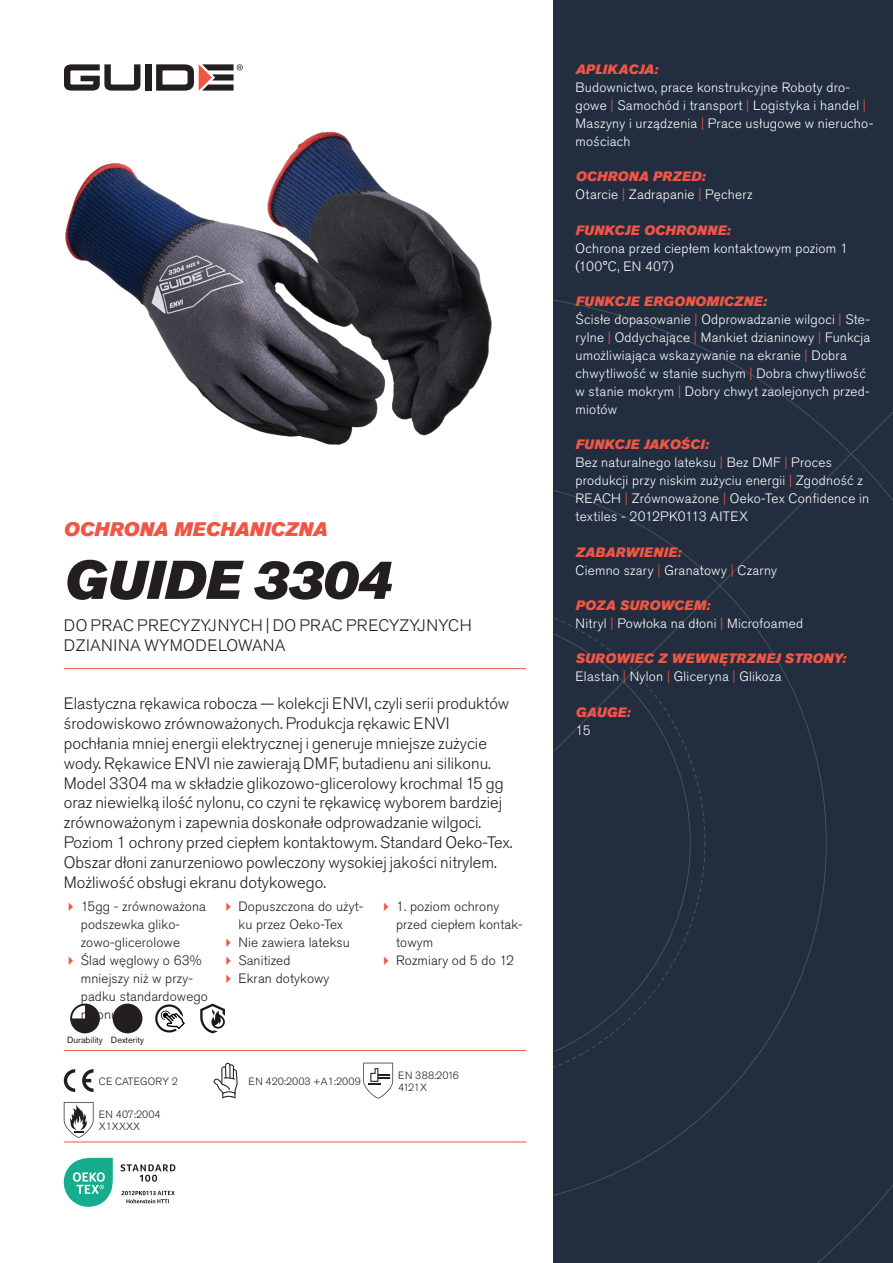
<style>
.page{position:relative;width:893px;height:1263px;background:#fff}
.page>*{position:absolute;margin:0;border:0;box-sizing:border-box;transform-origin:0 0}
.Rubrik{font:italic 54px "Akzidenz Grotesk Pro Super";color:#231f20}
.Överrubrik{font:italic 19.5px "Akzidenz Grotesk Pro Super";letter-spacing:.005em;color:#f05545}
.Ingress{font:300 16.5px/19.8px "Akzidenz Grotesk Pro";color:#231f20}
.Product_-_AltSegment{font:300 16.5px/19.8px "Akzidenz Grotesk Pro";letter-spacing:.01em;color:#231f20}
.Produkt_-_Brödtext{font:300 13.5px/18px "Akzidenz Grotesk Pro";letter-spacing:.02em;color:#fff}
.t1{font:300 13.5px/18px "Akzidenz Grotesk Pro";letter-spacing:.01em;color:#231f20}
.Produkt_-_Namn{font:italic 13.5px "Akzidenz Grotesk Pro Super";letter-spacing:.015em;color:#f05545}
.t2{font:300 10.5px "Akzidenz Grotesk Pro";color:#231f20}
.Produkt_-_Egenskaper{font:9px "Akzidenz Grotesk Pro";color:#231f20}
.s1{color:#f05545}
</style>
<div class="page">
<div style="left:145px;top:64px;width:7px;height:27px;background:#231f20"></div>
<svg style="left:156px;top:64px;width:87px;height:27px"></svg>
<svg style="left:64px;top:64px;width:76px;height:27px"></svg>
<div style="left:553px;top:0;width:340px;height:1263px;background:#222d3f"></div>
<svg style="left:553px;top:300px;width:340px;height:963px"></svg>
<hr style="left:64px;top:1050px;width:462px;height:1px;background:#f05545">
<hr style="left:64px;top:1142px;width:462px;height:1px;background:#f05545">
<svg style="left:70px;top:1003px;width:30px;height:30px"></svg>
<div style="left:113px;top:1003px;width:29px;height:30px;background:#231f20;border-radius:50%"></div>
<svg style="left:155px;top:1004px;width:30px;height:28px"></svg>
<svg style="left:200px;top:1003px;width:25px;height:30px"></svg>
<svg style="left:64px;top:1069px;width:11px;height:23px"></svg>
<svg style="left:82px;top:1069px;width:12px;height:23px"></svg>
<svg style="left:214px;top:1063px;width:24px;height:35px"></svg>
<svg style="left:363px;top:1063px;width:30px;height:35px"></svg>
<svg style="left:64px;top:1102px;width:30px;height:36px"></svg>
<svg style="left:64px;top:1158px;width:49px;height:49px"></svg>
<svg style="left:121px;top:1164px;width:54px;height:18px"></svg>
<svg style="left:121px;top:1191px;width:54px;height:12px"></svg>
<img style="left:65px;top:131px;width:427px;height:314px">
<hr style="left:64px;top:668px;width:462px;height:1px;background:#f05545">
<p class="Överrubrik" style="left:64px;top:517px;width:265px">OCHRONA MECHANICZNA</p>
<p class="Rubrik" style="left:64px;top:545px;width:329px">GUIDE 3304</p>
<p class="Product_-_AltSegment" style="left:64px;top:616px;width:409px">DO PRAC PRECYZYJNYCH | DO PRAC PRECYZYJNYCH<br>DZIANINA WYMODELOWANA</p>
<p class="Ingress" style="left:64px;top:694px;width:450px">Elastyczna rękawica robocza — kolekcji ENVI, czyli serii produktów środowiskowo zrównoważonych. Produkcja rękawic ENVI pochłania mniej energii elektrycznej i generuje mniejsze zużycie wody. Rękawice ENVI nie zawierają DMF, butadienu ani silikonu.<br>Model 3304 ma w składzie glikozowo-glicerolowy krochmal 15 gg oraz niewielką ilość nylonu, co czyni te rękawicę wyborem bardziej zrównoważonym i zapewnia doskonałe odprowadzanie wilgoci.<br>Poziom 1 ochrony przed ciepłem kontaktowym. Standard Oeko-Tex.<br>Obszar dłoni zanurzeniowo powleczony wysokiej jakości nitrylem.<br>Możliwość obsługi ekranu dotykowego.</p>
<p class="t1" style="left:81px;top:897px;width:127px">15gg - zrównoważona podszewka gliko&shy;zowo-glicerolowe</p>
<p class="t1" style="left:81px;top:951px;width:129px">Ślad węglowy o 63% mniejszy niż w przy&shy;padku standardowego nylonu</p>
<p class="t1" style="left:238px;top:897px;width:126px">Dopuszczona do użyt&shy;ku przez Oeko-Tex</p>
<p class="t1" style="left:238px;top:933px;width:113px">Nie zawiera lateksu</p>
<p class="t1" style="left:238px;top:951px;width:53px">Sanitized</p>
<p class="t1" style="left:238px;top:969px;width:93px">Ekran dotykowy</p>
<p class="Produkt_-_Egenskaper" style="left:67px;top:1034px;width:37px">Durability</p>
<p class="Produkt_-_Egenskaper" style="left:111px;top:1034px;width:35px">Dexterity</p>
<p class="t2" style="left:99px;top:1074px;width:81px">CE CATEGORY 2</p>
<p class="t2" style="left:248px;top:1074px;width:114px">EN 420:2003 +A1:2009</p>
<p class="t2" style="left:99px;top:1107px;width:63px">EN 407:2004</p>
<p class="t2" style="left:99px;top:1119px;width:43px">X1XXXX</p>
<p class="t1" style="left:396px;top:897px;width:128px">1. poziom ochrony przed ciepłem kontak&shy;towym</p>
<p class="t1" style="left:396px;top:951px;width:119px">Rozmiary od 5 do 12</p>
<p class="t2" style="left:398px;top:1068px;width:62px">EN 388:2016</p>
<p class="t2" style="left:398px;top:1080px;width:30px">4121X</p>
<p class="Produkt_-_Namn" style="left:576px;top:60px;width:84px">APLIKACJA:</p>
<p class="Produkt_-_Brödtext" style="left:576px;top:78px;width:299px">Budownictwo, prace konstrukcyjne Roboty dro&shy;gowe <span class="s1">|</span> Samochód i transport <span class="s1">|</span> Logistyka i handel <span class="s1">| </span>Maszyny i urządzenia <span class="s1">|</span> Prace usługowe w nierucho&shy;mościach</p>
<p class="Produkt_-_Namn" style="left:576px;top:168px;width:131px">OCHRONA PRZED:</p>
<p class="Produkt_-_Brödtext" style="left:576px;top:186px;width:178px">Otarcie <span class="s1">|</span> Zadrapanie <span class="s1">|</span> Pęcherz</p>
<p class="Produkt_-_Namn" style="left:576px;top:221px;width:156px">FUNKCJE OCHRONNE:</p>
<p class="Produkt_-_Brödtext" style="left:576px;top:239px;width:274px">Ochrona przed ciepłem kontaktowym poziom 1 (100°C, EN 407)</p>
<p class="Produkt_-_Namn" style="left:576px;top:292px;width:193px">FUNKCJE ERGONOMICZNE:</p>
<p class="Produkt_-_Brödtext" style="left:576px;top:310px;width:296px">Ścisłe dopasowanie <span class="s1">|</span> Odprowadzanie wilgoci <span class="s1">|</span> Ste&shy;rylne <span class="s1">|</span> Oddychające <span class="s1">|</span> Mankiet dzianinowy <span class="s1">|</span> Funkcja umożliwiająca wskazywanie na ekranie <span class="s1">|</span> Dobra chwytliwość w stanie suchym <span class="s1">|</span> Dobra chwytliwość w stanie mokrym <span class="s1">|</span> Dobry chwyt zaolejonych przed&shy;miotów</p>
<p class="Produkt_-_Namn" style="left:576px;top:436px;width:135px">FUNKCJE JAKOŚCI:</p>
<p class="Produkt_-_Brödtext" style="left:576px;top:454px;width:295px">Bez naturalnego lateksu <span class="s1">|</span> Bez DMF <span class="s1">|</span> Proces produkcji przy niskim zużyciu energii <span class="s1">|</span> Zgodność z REACH <span class="s1">|</span> Zrównoważone <span class="s1">|</span> Oeko-Tex Confidence in textiles - 2012PK0113 AITEX</p>
<p class="Produkt_-_Namn" style="left:576px;top:543px;width:107px">ZABARWIENIE:</p>
<p class="Produkt_-_Brödtext" style="left:576px;top:561px;width:203px">Ciemno szary <span class="s1">|</span> Granatowy <span class="s1">|</span> Czarny</p>
<p class="Produkt_-_Namn" style="left:576px;top:596px;width:136px">POZA SUROWCEM:</p>
<p class="Produkt_-_Brödtext" style="left:576px;top:614px;width:229px">Nitryl <span class="s1">|</span> Powłoka na dłoni <span class="s1">|</span> Microfoamed</p>
<p class="Produkt_-_Namn" style="left:576px;top:650px;width:272px">SUROWIEC Z WEWNĘTRZNEJ STRONY:</p>
<p class="Produkt_-_Brödtext" style="left:576px;top:668px;width:207px">Elastan <span class="s1">|</span> Nylon <span class="s1">|</span> Gliceryna <span class="s1">|</span> Glikoza</p>
<p class="Produkt_-_Namn" style="left:576px;top:703px;width:56px">GAUGE:</p>
<p class="Produkt_-_Brödtext" style="left:576px;top:721px;width:17px">15</p>
</div>
